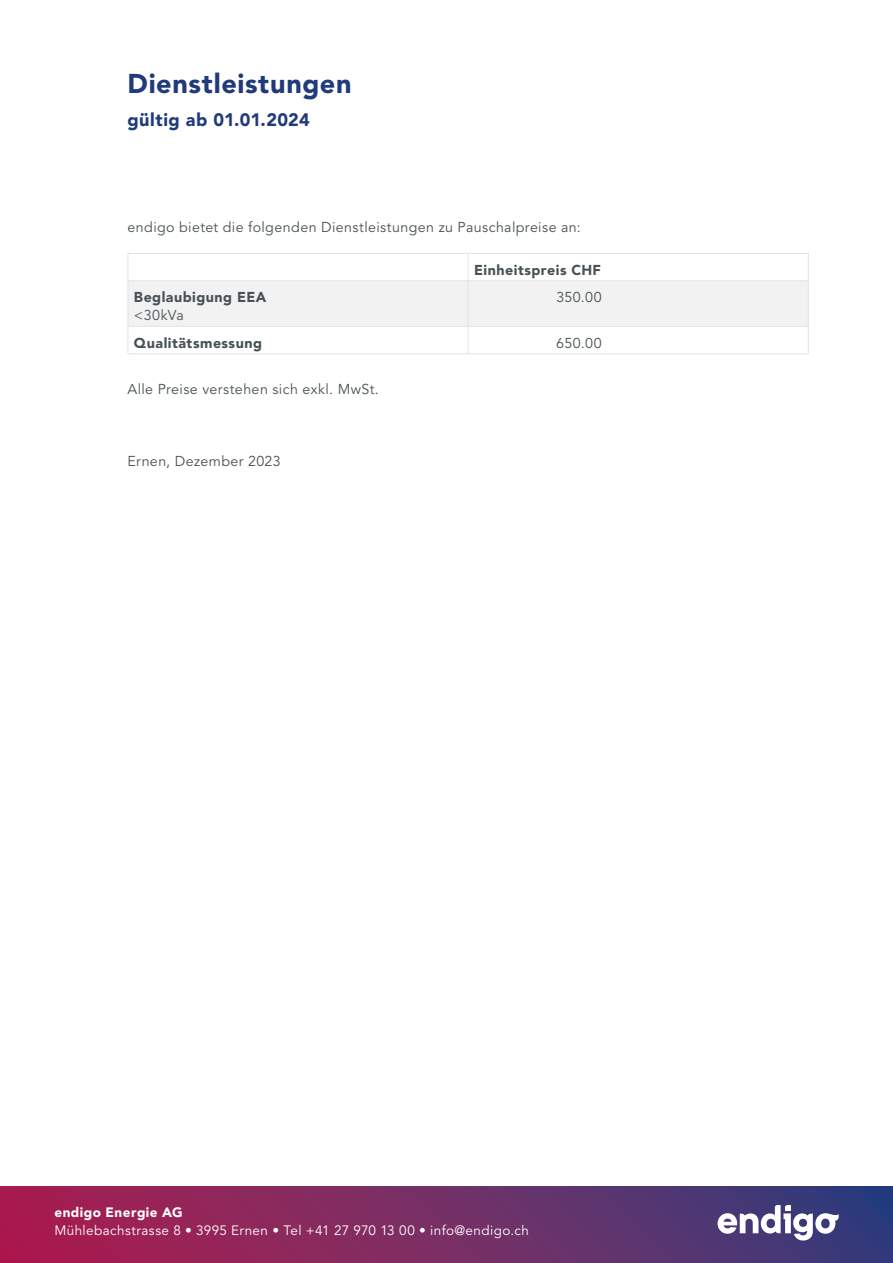
<style>
.page{position:relative;width:893px;height:1263px;background:#fff}
.page>*{position:absolute;margin:0;border:0;box-sizing:border-box;transform-origin:0 0}
.t1{font:900 27px "Avenir";letter-spacing:.025em;color:#213a7c}
.t2{font:900 18px "Avenir";letter-spacing:.02em;color:#213a7c}
.t3{font:14.25px "Avenir";letter-spacing:.025em;color:#485156}
.t4{font:900 14.25px "Avenir";letter-spacing:.035em;color:#485156}
.t5{font:13.5px "Avenir";letter-spacing:.03em;color:#fff}
.t6{font:900 13.5px "Avenir";letter-spacing:.035em;color:#fff}
</style>
<div class="page">
<div style="left:0;top:1187px;width:893px;height:76px;background:linear-gradient(to right,#b21d4e,#333e7d)"></div>
<svg style="left:718px;top:1205px;width:121px;height:35px"></svg>
<hr style="left:128px;top:353px;width:340px;height:1px;background:#e3e3e3">
<hr style="left:468px;top:353px;width:341px;height:1px;background:#e3e3e3">
<hr style="left:128px;top:253px;width:340px;height:1px;background:#e3e3e3">
<hr style="left:468px;top:253px;width:341px;height:1px;background:#e3e3e3">
<svg style="left:128px;top:254px;width:681px;height:99px"></svg>
<h1 class="t1" style="left:128px;top:64px;width:226px">Dienstleistungen</h1>
<p class="t2" style="left:128px;top:107px;width:184px">gültig ab 01.01.2024</p>
<p class="t3" style="left:128px;top:217px;width:455px">endigo bietet die folgenden Dienstleistungen zu Pauschalpreise an:</p>
<p class="t4" style="left:134px;top:287px;width:134px">Beglaubigung EEA</p>
<p class="t3" style="left:134px;top:305px;width:52px">&lt;30kVa</p>
<p class="t4" style="left:474px;top:259px;width:128px">Einheitspreis CHF</p>
<p class="t3" style="left:556px;top:287px;width:47px">350.00</p>
<p class="t4" style="left:134px;top:332px;width:130px">Qualitätsmessung</p>
<p class="t3" style="left:556px;top:332px;width:47px">650.00</p>
<p class="t3" style="left:128px;top:379px;width:253px">Alle Preise verstehen sich exkl. MwSt.</p>
<p class="t3" style="left:128px;top:451px;width:155px">Ernen, Dezember 2023</p>
<p class="t6" style="left:54px;top:1202px;width:130px">endigo Energie AG</p>
<p class="t5" style="left:54px;top:1220px;width:476px">Mühlebachstrasse 8 • 3995 Ernen • Tel +41 27 970 13 00 • info@endigo.ch</p>
</div>
